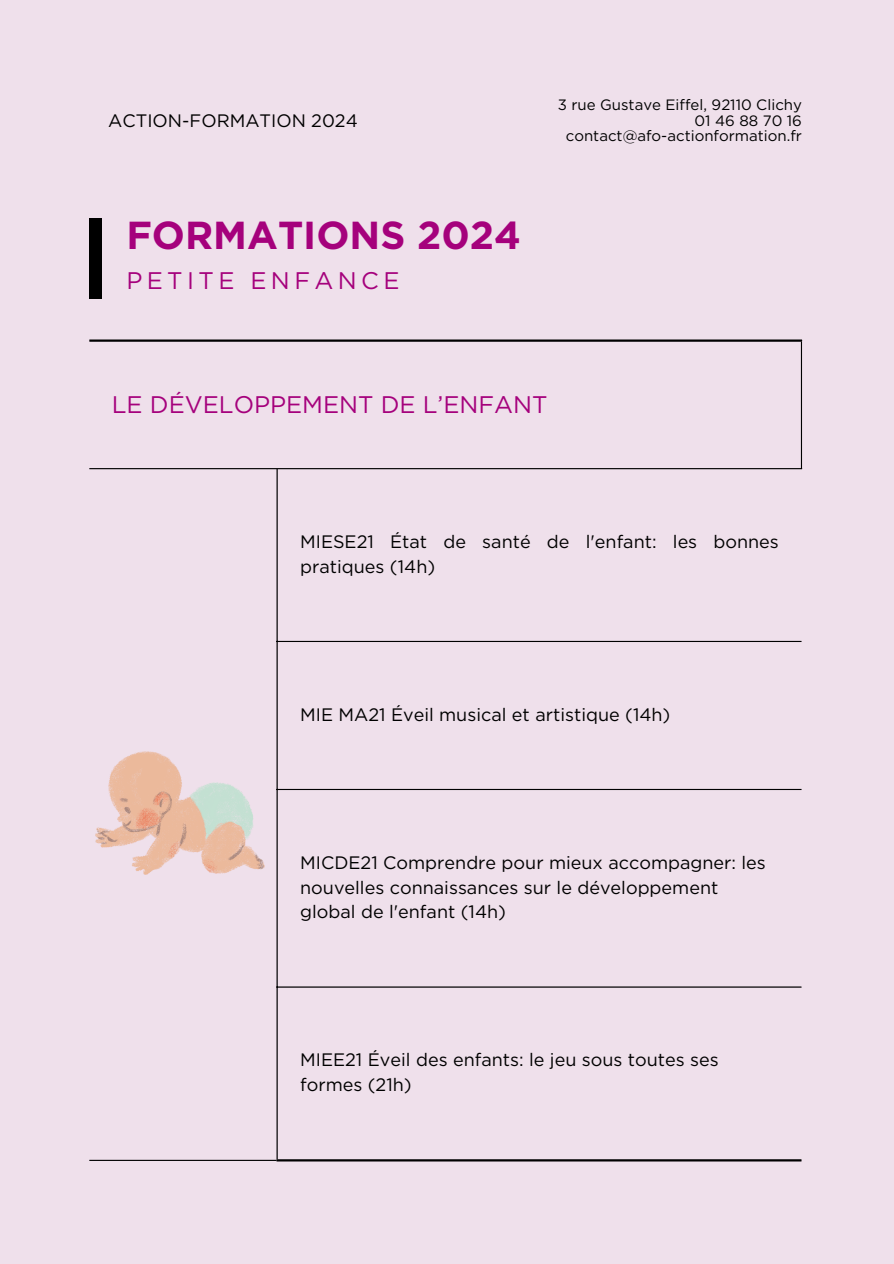
<style>
.page{position:relative;width:894px;height:1264px;background:#fff}
.page>*{position:absolute;margin:0;border:0;box-sizing:border-box;transform-origin:0 0}
.t1{font:700 39px "Gotham";color:#a5017c}
.t2{font:24px "Gotham";color:#a5017c}
.t3{font:24px "Gotham";letter-spacing:.185em;color:#a5017c}
.t4{font:18px/24.8px "Gotham";color:#000}
.t5{font:15px/15.8px "Gotham";color:#000;text-align:right}
</style>
<div class="page">
<div style="left:0;top:0;width:893px;height:1263px;background:#efe0eb"></div>
<hr style="left:276px;top:469px;width:1px;height:690px;background:#000">
<hr style="left:800px;top:342px;width:1px;height:126px;background:#000">
<hr style="left:89px;top:468px;width:712px;height:1px;background:#000">
<hr style="left:276px;top:641px;width:525px;height:1px;background:#000">
<hr style="left:276px;top:789px;width:525px;height:1px;background:#000">
<hr style="left:276px;top:986px;width:525px;height:1px;background:#000">
<hr style="left:89px;top:1159px;width:187px;height:1px;background:#000">
<hr style="left:89px;top:339px;width:712px;height:3px;background:#000">
<hr style="left:276px;top:1159px;width:525px;height:2px;background:#000">
<div style="left:89px;top:218px;width:13px;height:80px;background:#000"></div>
<img style="left:96px;top:752px;width:168px;height:122px">
<p class="t4" style="left:108px;top:108px;width:251px">ACTION-FORMATION 2024</p>
<p class="t1" style="left:126px;top:211px;width:396px">FORMATIONS 2024</p>
<p class="t3" style="left:126px;top:265px;width:275px">PETITE ENFANCE</p>
<p class="t5" style="left:557px;top:97px;width:246px">3 rue Gustave Eiffel, 92110 Clichy<br>01 46 88 70 16 contact@afo-actionformation.fr</p>
<h3 class="t2" style="left:112px;top:389px;width:437px">LE DÉVELOPPEMENT DE L’ENFANT</h3>
<h1 class="t4" style="left:300px;top:529px;width:480px">MIESE21 État de santé de l'enfant: les bonnes pratiques (14h)</h1>
<h2 class="t4" style="left:300px;top:702px;width:371px">MIE MA21 Éveil musical et artistique (14h)</h2>
<p class="t4" style="left:300px;top:850px;width:467px">MICDE21 Comprendre pour mieux accompagner: les nouvelles connaissances sur le développement global de l'enfant (14h)</p>
<p class="t4" style="left:300px;top:1047px;width:420px">MIEE21 Éveil des enfants: le jeu sous toutes ses formes (21h)</p>
</div>
